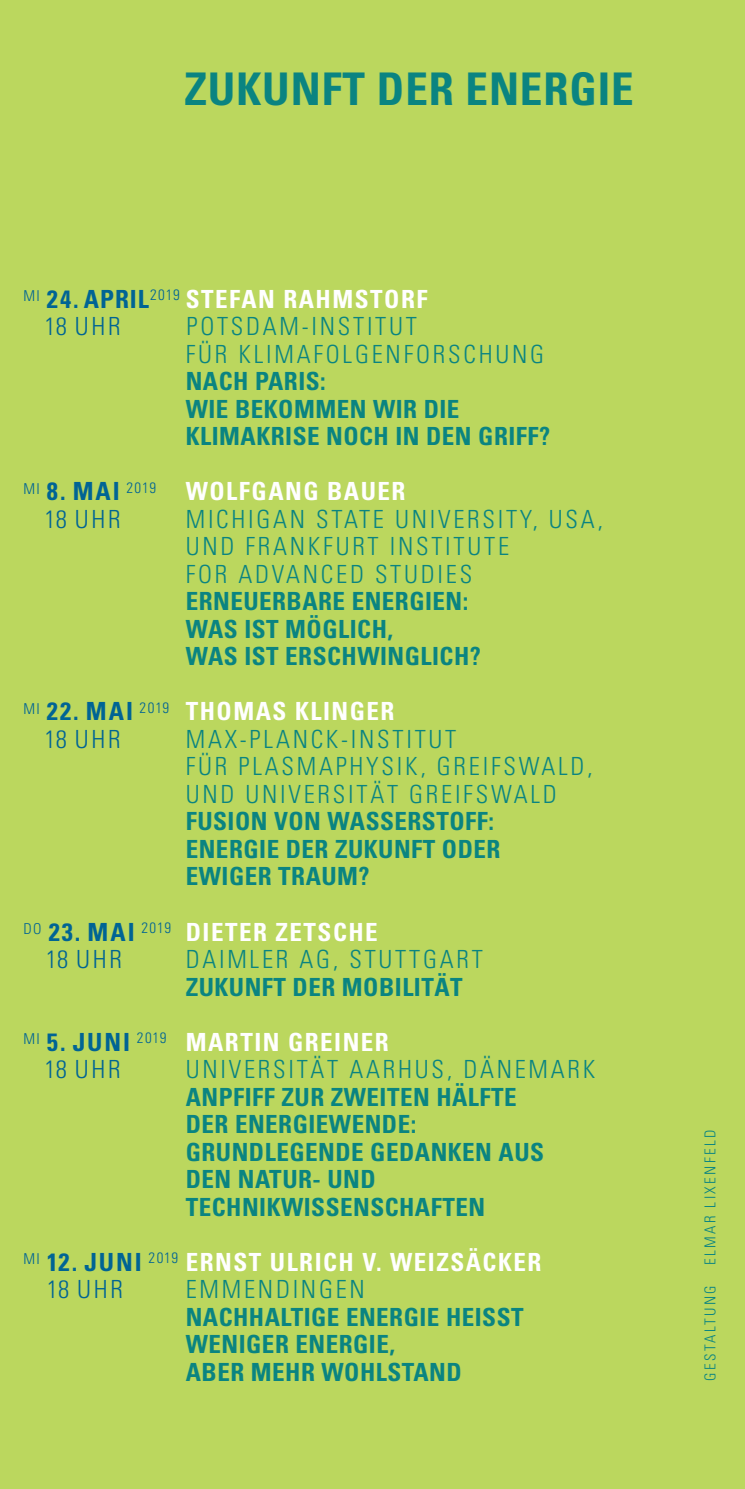
<style>
.page{position:relative;width:745px;height:1489px;background:#fff}
.page>*{position:absolute;margin:0;border:0;box-sizing:border-box;transform-origin:0 0}
.t1{font:700 condensed 45px "Univers";letter-spacing:.02em;color:#0a8481}
.t2{font:700 condensed 25px/27.5px "Univers";letter-spacing:.02em;color:#0a8481}
.t3{font:300 condensed 25px/27.5px "Univers";letter-spacing:.11em;color:#0a8481}
.t4{font:700 condensed 25px/27.5px "Univers";letter-spacing:.06em;color:#fff}
.t5{font:300 condensed 15px "Univers";letter-spacing:.16em;color:#0a8481}
.s1{color:#006494}
.s2{font-weight:300;color:#006494}
.s3{font-weight:300;color:#0a8481}
</style>
<div class="page">
<div style="left:0;top:0;width:744px;height:1488px;background:#bbd75e"></div>
<h1 class="t1" style="left:184px;top:61px;width:450px">ZUKUNFT DER ENERGIE</h1>
<p class="t4" style="left:45px;top:285px;width:384px;text-indent:-21px"><sup>MI</sup> <span class="s1">24. APRIL</span><sup>2019</sup> STEFAN RAHMSTORF<br><span class="s2">18 UHR</span></p>
<p class="t3" style="left:186px;top:312px;width:359px">POTSDAM-I NSTITUT<br>FÜR KLIMAFOLGENFORSCHUNG</p>
<p class="t2" style="left:186px;top:367px;width:366px">NACH PARIS:<br>WIE BEKOMMEN WIR DIE<br>KLIMAKRISE NOCH IN DEN GRIFF?</p>
<p class="t4" style="left:45px;top:477px;width:362px;text-indent:-21px"><sup>MI</sup> <span class="s1">8. MAI</span> <sup>2019</sup> WOLFGANG BAUER<br><span class="s2">18 UHR</span></p>
<p class="t3" style="left:186px;top:505px;width:418px">MICHIGAN STATE UNIVERSITY, USA,<br>UND FRANKFURT I NSTITUTE<br>FOR ADVANCED STUDIES</p>
<p class="t2" style="left:186px;top:587px;width:296px">ERNEUERBARE ENERGIEN:<br>WAS IST MÖGLICH,<br>WAS IST ERSCHWINGLICH?</p>
<p class="t4" style="left:45px;top:697px;width:351px;text-indent:-21px"><sup>MI</sup> <span class="s1">22. MAI</span> <sup>2019</sup> THOMAS KLINGER<br><span class="s2">18 UHR</span></p>
<p class="t3" style="left:186px;top:725px;width:408px">MAX-PLANCK-I NSTITUT<br>FÜR PLASMAPHYSIK, GREIFSWALD,<br>UND UNIVERSITÄT GREIFSWALD</p>
<p class="t2" style="left:186px;top:807px;width:316px">FUSION VON WASSERSTOFF:<br>ENERGIE DER ZUKUNFT ODER<br>EWIGER TRAUM?</p>
<p class="t4" style="left:46px;top:917px;width:333px;text-indent:-22px"><sup>D</sup> <sup>O</sup> <span class="s1">23. MAI</span> <sup>2019</sup> DIETER ZETSCHE<br><span class="s2">18 UHR</span> <span class="s3">D</span></p>
<p class="t3" style="left:202px;top:945px;width:282px">AIMLER AG , STUTTGART</p>
<p class="t2" style="left:186px;top:972px;width:278px">ZUKUNFT DER MOBILITÄT</p>
<p class="t4" style="left:45px;top:1027px;width:345px;text-indent:-21px"><sup>MI</sup> <span class="s1">5. JUNI</span> <sup>2019</sup> MARTIN GREINER<br><span class="s2">18 UHR</span> <span class="s3">U</span></p>
<p class="t3" style="left:202px;top:1055px;width:388px">NIVERSITÄT AARHUS, DÄNEMARK</p>
<p class="t2" style="left:186px;top:1082px;width:359px">ANPFIFF ZUR ZWEITEN HÄLFTE<br>DER ENERGIEWENDE:<br>GRUNDLEGENDE GEDANKEN AUS<br>DEN NATUR- UND<br>TECHNIKWISSENSCHAFTEN</p>
<p class="t4" style="left:47px;top:1247px;width:495px;text-indent:-23px"><sup>MI</sup> <span class="s1">12. JUNI</span> <sup>2019</sup> ERNST ULRICH V. WEIZSÄCKER<br><span class="s2">18 UHR</span> <span class="s3">EMM</span></p>
<p class="t3" style="left:244px;top:1275px;width:122px">ENDINGEN</p>
<p class="t2" style="left:186px;top:1302px;width:339px">NACHHALTIGE ENERGIE HEISST<br>WENIGER ENERGIE,<br>ABER MEHR WOHLSTAND</p>
<p class="t5" style="left:700px;top:1380px;width:253px;rotate:-90deg">G ESTALTUNG ELM AR LIXENFELD</p>
</div>
